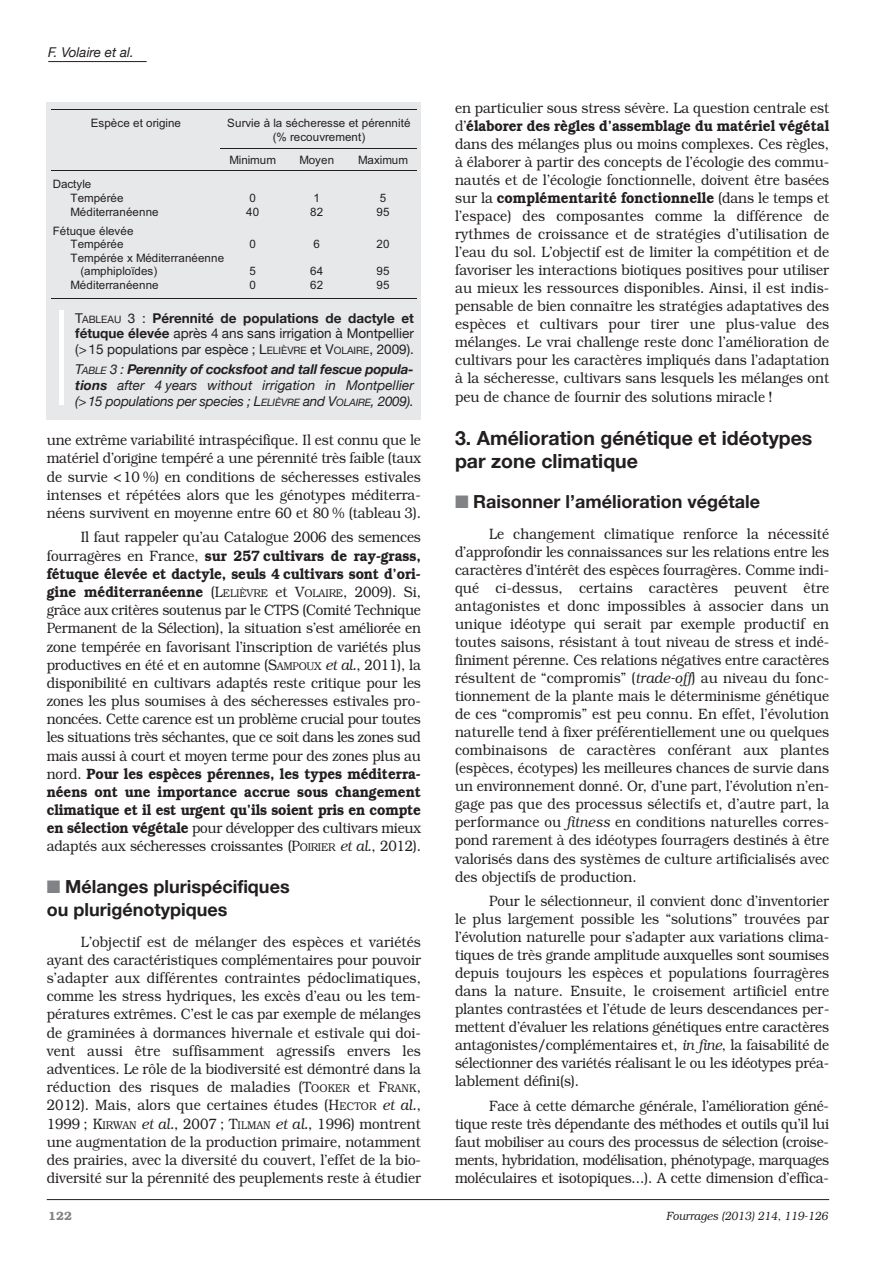
<style>
.page{position:relative;width:893px;height:1263px;background:#fff}
.page>*{position:absolute;margin:0;border:0;box-sizing:border-box;transform-origin:0 0}
.t1{font:700 19.5px/22.5px "Helvetica Neue";color:#231f20}
.t2{font:700 18px/22.6px "Helvetica Neue";color:#231f20}
.t3{font:300 15px/18px "Bookman";letter-spacing:-.005em;color:#231f20;text-align:justify;scale:.9 1}
.t4{font:italic 13.5px/15.8px "Helvetica Neue";letter-spacing:-.015em;color:#231f20;text-align:justify}
.t5{font:13.5px/15.8px "Helvetica Neue";color:#231f20;text-align:justify}
.t6{font:italic 300 12px "Bookman";color:#231f20;scale:.9 1}
.t7{font:600 12px "Bookman";color:#808285}
.t8{font:11.55px/13.6px "Arial";letter-spacing:.005em;color:#231f20}
.s1{font-size:10.2px}
.s2{font-weight:700}
.s3{font-weight:600}
.s4{font-size:11.25px}
.s5{font-style:italic}
.s6{color:#808285}
</style>
<div class="page">
<hr style="left:48px;top:61px;width:99px;height:1px;background:#231f20">
<hr style="left:47px;top:1199px;width:782px;height:1px;background:#231f20">
<div style="left:47px;top:102px;width:374px;height:317px;background:#e7e8e9"></div>
<hr style="left:60px;top:311px;width:4px;height:94px;background:#fff">
<hr style="left:51px;top:110px;width:170px;height:1px;background:#231f20">
<hr style="left:221px;top:110px;width:196px;height:1px;background:#231f20">
<hr style="left:221px;top:148px;width:63px;height:1px;background:#231f20">
<hr style="left:285px;top:148px;width:63px;height:1px;background:#231f20">
<hr style="left:349px;top:148px;width:68px;height:1px;background:#231f20">
<hr style="left:51px;top:171px;width:170px;height:1px;background:#231f20">
<hr style="left:221px;top:171px;width:63px;height:1px;background:#231f20">
<hr style="left:285px;top:171px;width:63px;height:1px;background:#231f20">
<hr style="left:349px;top:171px;width:68px;height:1px;background:#231f20">
<hr style="left:51px;top:298px;width:170px;height:1px;background:#231f20">
<hr style="left:221px;top:298px;width:63px;height:1px;background:#231f20">
<hr style="left:285px;top:298px;width:63px;height:1px;background:#231f20">
<hr style="left:349px;top:298px;width:68px;height:1px;background:#231f20">
<p class="t4" style="left:48px;top:44px;width:87px">F. Volaire et al.</p>
<p class="t8" style="left:91px;top:117px;width:92px">Espèce et origine</p>
<p class="t8" style="left:227px;top:117px;width:185px;text-align:center">Survie à la sécheresse et pérennité (% recouvrement)</p>
<p class="t8" style="left:229px;top:153px;width:48px">Minimum</p>
<p class="t8" style="left:299px;top:153px;width:36px">Moyen</p>
<p class="t8" style="left:358px;top:153px;width:51px">Maximum</p>
<p class="t8" style="left:71px;top:178px;width:55px;text-indent:-18px">Dactyle<br>Tempérée</p>
<p class="t8" style="left:249px;top:191px;width:8px">0</p>
<p class="t8" style="left:313px;top:191px;width:8px">1</p>
<p class="t8" style="left:380px;top:191px;width:8px">5</p>
<p class="t8" style="left:71px;top:205px;width:90px">Méditerranéenne</p>
<p class="t8" style="left:246px;top:205px;width:14px">40</p>
<p class="t8" style="left:310px;top:205px;width:14px">82</p>
<p class="t8" style="left:376px;top:205px;width:14px">95</p>
<p class="t8" style="left:71px;top:224px;width:64px;text-indent:-18px">Fétuque élevée<br>Tempérée</p>
<p class="t8" style="left:249px;top:237px;width:8px">0</p>
<p class="t8" style="left:313px;top:237px;width:8px">6</p>
<p class="t8" style="left:376px;top:237px;width:14px">20</p>
<p class="t8" style="left:80px;top:251px;width:145px;text-indent:-10px">Tempérée x Méditerranéenne (amphiploïdes)</p>
<p class="t8" style="left:249px;top:265px;width:8px">5</p>
<p class="t8" style="left:310px;top:265px;width:14px">64</p>
<p class="t8" style="left:376px;top:265px;width:14px">95</p>
<p class="t8" style="left:71px;top:278px;width:90px">Méditerranéenne</p>
<p class="t8" style="left:249px;top:278px;width:8px">0</p>
<p class="t8" style="left:310px;top:278px;width:14px">62</p>
<p class="t8" style="left:376px;top:278px;width:14px">95</p>
<p class="t5" style="left:75px;top:310px;width:340px">T<span class="s1">ABLEAU</span> 3 : <span class="s2">Pérennité de populations de dactyle et fétuque élevée</span> après 4 ans sans irrigation à Montpellier (&gt;15 populations par espèce ; L<span class="s1">ELIèVRE</span> et V<span class="s1">OLAIRE</span>, 2009).</p>
<p class="t4" style="left:75px;top:361px;width:340px">T<span class="s1">AbLE</span> 3 : <span class="s2">Perennity of cocksfoot and tall fescue popula&shy;tions</span> after 4 years without irrigation in Montpellier (&gt;15 populations per species ; L<span class="s1">ELIèVRE</span> and V<span class="s1">OLAIRE</span>, 2009).</p>
<p class="t3" style="left:47px;top:431px;width:417px">une extrême variabilité intraspécifique. Il est connu que le matériel d’origine tempéré a une pérennité très faible (taux de survie &lt;10 %) en conditions de sécheresses estivales intenses et répétées alors que les génotypes méditerra&shy;néens survivent en moyenne entre 60 et 80 % (tableau 3).</p>
<p class="t3" style="left:47px;top:528px;width:417px;text-indent:34px">Il faut rappeler qu’au Catalogue 2006 des semences fourragères en France, <span class="s3">sur 257 cultivars de ray-grass, fétuque élevée et dactyle, seuls 4 cultivars sont d’ori&shy;gine méditerranéenne</span> (L<span class="s4">ELIÈVRE</span> et V<span class="s4">OLAIRE</span>, 2009). Si, grâce aux critères soutenus par le CTPS (Comité Technique Permanent de la Sélection), la situation s’est améliorée en zone tempérée en favorisant l’inscription de variétés plus productives en été et en automne (S<span class="s4">AMPOUX</span> <span class="s5">et al.</span>, 2011), la disponibilité en cultivars adaptés reste critique pour les zones les plus soumises à des sécheresses estivales pro&shy;noncées. Cette carence est un problème crucial pour toutes les situations très séchantes, que ce soit dans les zones sud mais aussi à court et moyen terme pour des zones plus au nord. <span class="s3">Pour les espèces pérennes, les types méditerra&shy;néens ont une importance accrue sous changement climatique et il est urgent qu’ils soient pris en compte en sélection végétale</span> pour développer des cultivars mieux adaptés aux sécheresses croissantes (P<span class="s4">OIRIER</span> <span class="s5">et al.</span>, 2012).</p>
<p class="t2" style="left:47px;top:875px;width:244px"><span class="s6">■</span> Mélanges plurispécifiques ou plurigénotypiques</p>
<p class="t3" style="left:47px;top:932px;width:417px;text-indent:34px">L’objectif est de mélanger des espèces et variétés ayant des caractéristiques complémentaires pour pouvoir s’adapter aux différentes contraintes pédoclimatiques, comme les stress hydriques, les excès d’eau ou les tem&shy;pératures extrêmes. C’est le cas par exemple de mélanges de graminées à dormances hivernale et estivale qui doi&shy;vent aussi être suffisamment agressifs envers les adventices. Le rôle de la biodiversité est démontré dans la réduction des risques de maladies (T<span class="s4">OOKER</span> et F<span class="s4">RANK</span>, 2012). Mais, alors que certaines études (H<span class="s4">ECTOR</span> <span class="s5">et al.</span>, 1999 ; K<span class="s4">IRWAN</span> <span class="s5">et al.</span>, 2007 ; T<span class="s4">ILMAN</span> <span class="s5">et al.</span>, 1996) montrent une augmentation de la production primaire, notamment des prairies, avec la diversité du couvert, l’effet de la bio&shy;diversité sur la pérennité des peuplements reste à étudier</p>
<p class="t3" style="left:455px;top:99px;width:417px">en particulier sous stress sévère. La question centrale est d’<span class="s3">élaborer des règles d’assemblage du matériel végétal </span>dans des mélanges plus ou moins complexes. Ces règles, à élaborer à partir des concepts de l’écologie des commu&shy;nautés et de l’écologie fonctionnelle, doivent être basées sur la <span class="s3">complémentarité fonctionnelle</span> (dans le temps et l’espace) des composantes comme la différence de rythmes de croissance et de stratégies d’utilisation de l’eau du sol. L’objectif est de limiter la compétition et de favoriser les interactions biotiques positives pour utiliser au mieux les ressources disponibles. Ainsi, il est indis&shy;pensable de bien connaître les stratégies adaptatives des espèces et cultivars pour tirer une plus-value des mélanges. Le vrai challenge reste donc l’amélioration de cultivars pour les caractères impliqués dans l’adaptation à la sécheresse, cultivars sans lesquels les mélanges ont peu de chance de fournir des solutions miracle !</p>
<h1 class="t1" style="left:455px;top:427px;width:359px">3. Amélioration génétique et idéotypes par zone climatique</h1>
<p class="t2" style="left:455px;top:489px;width:307px"><span class="s6">■</span> Raisonner l’amélioration végétale</p>
<p class="t3" style="left:455px;top:524px;width:417px;text-indent:34px">Le changement climatique renforce la nécessité d’approfondir les connaissances sur les relations entre les caractères d’intérêt des espèces fourragères. Comme indi&shy;qué ci-dessus, certains caractères peuvent être antagonistes et donc impossibles à associer dans un unique idéotype qui serait par exemple productif en toutes saisons, résistant à tout niveau de stress et indé&shy;finiment pérenne. Ces relations négatives entre caractères résultent de “compromis” (<span class="s5">trade-off</span>) au niveau du fonc&shy;tionnement de la plante mais le déterminisme génétique de ces “compromis” est peu connu. En effet, l’évolution naturelle tend à fixer préférentiellement une ou quelques combinaisons de caractères conférant aux plantes (espèces, écotypes) les meilleures chances de survie dans un environnement donné. Or, d’une part, l’évolution n’en&shy;gage pas que des processus sélectifs et, d’autre part, la performance ou <span class="s5">fitness</span> en conditions naturelles corres&shy;pond rarement à des idéotypes fourragers destinés à être valorisés dans des systèmes de culture artificialisés avec des objectifs de production.</p>
<p class="t3" style="left:455px;top:892px;width:418px;text-indent:34px">Pour le sélectionneur, il convient donc d’inventorier le plus largement possible les “solutions” trouvées par l’évolution naturelle pour s’adapter aux variations clima&shy;tiques de très grande amplitude auxquelles sont soumises depuis toujours les espèces et populations fourragères dans la nature. Ensuite, le croisement artificiel entre plantes contrastées et l’étude de leurs descendances per&shy;mettent d’évaluer les relations génétiques entre caractères antagonistes/complémentaires et, <span class="s5">in fine</span>, la faisabilité de sélectionner des variétés réalisant le ou les idéotypes préa&shy;lablement défini(s).</p>
<p class="t3" style="left:455px;top:1097px;width:417px;text-indent:34px">Face à cette démarche générale, l’amélioration géné&shy;tique reste très dépendante des méthodes et outils qu’il lui faut mobiliser au cours des processus de sélection (croise&shy;ments, hybridation, modélisation, phénotypage, marquages moléculaires et isotopiques...). A cette dimension d’effica-</p>
<p class="t7" style="left:48px;top:1209px;width:25px">122</p>
<p class="t6" style="left:666px;top:1209px;width:181px">Fourrages (2013) 214, 119-126</p>
</div>
